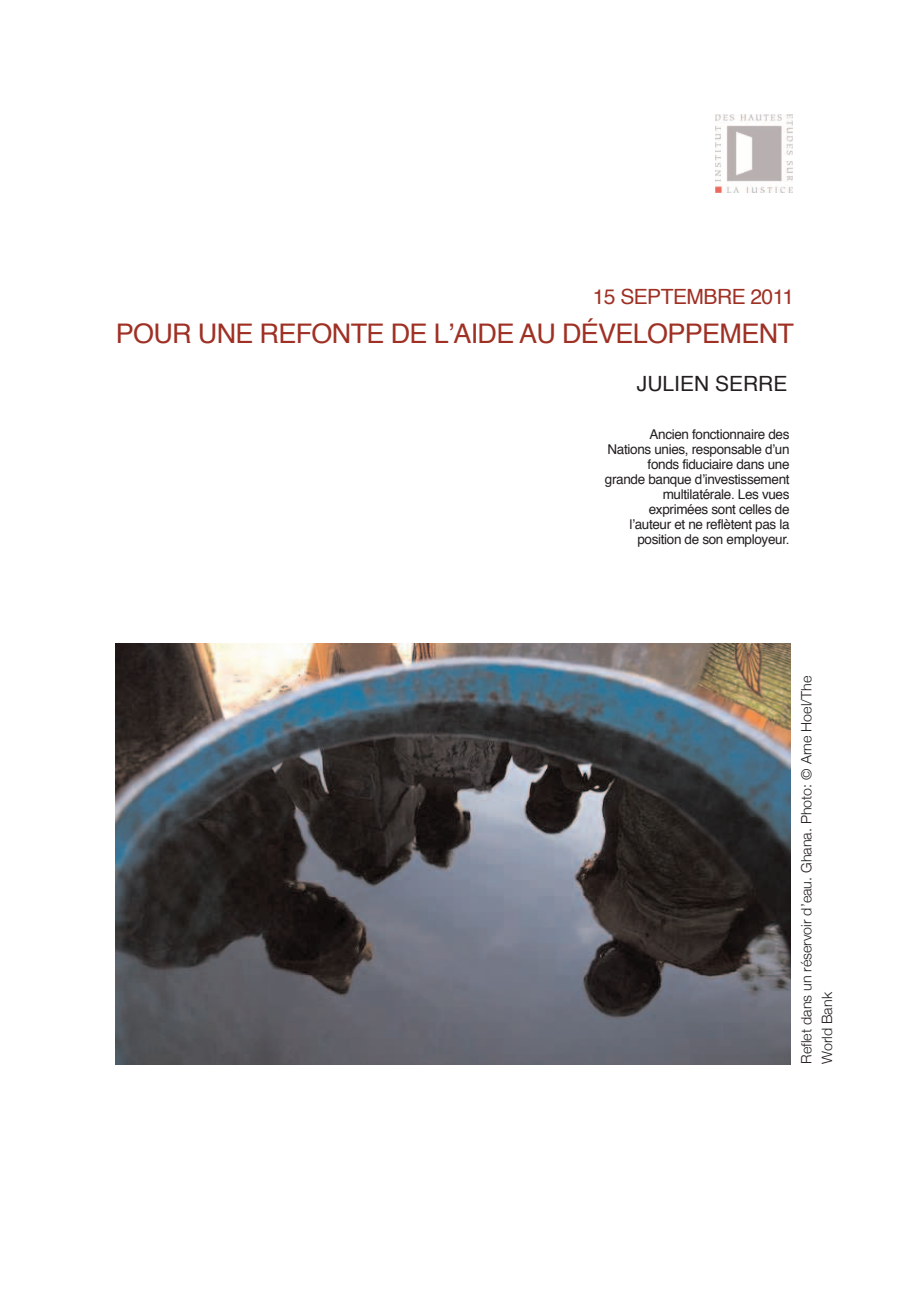
<style>
.page{position:relative;width:920px;height:1290px;background:#fff}
.page>*{position:absolute;margin:0;border:0;box-sizing:border-box;transform-origin:0 0}
.t1{font:27px "Helvetica";letter-spacing:-.025em;color:#9f3024}
.t2{font:21px "Helvetica";letter-spacing:-.025em;color:#9f3024}
.t3{font:21px "Helvetica";color:#231f20}
.t4{font:300 14.25px/20.7px "Helvetica Neue";color:#231f20}
.t5{font:13.5px/15px "Helvetica";letter-spacing:-.025em;color:#231f20;text-align:right}
</style>
<div class="page">
<img style="left:715px;top:115px;width:78px;height:77px">
<img style="left:116px;top:644px;width:674px;height:420px">
<h2 class="t2" style="left:593px;top:288px;width:203px">15 SEPTEMBRE 2011</h2>
<h1 class="t1" style="left:116px;top:322px;width:680px">POUR UNE REFONTE DE LʼAIDE AU DÉVELOPPEMENT</h1>
<h2 class="t3" style="left:637px;top:374px;width:152px">JULIEN SERRE</h2>
<p class="t5" style="left:605px;top:428px;width:186px">Ancien fonctionnaire des<br>Nations unies, responsable dʼun fonds fiduciaire dans une grande banque dʼinvestissement multilatérale. Les vues exprimées sont celles de lʼauteur et ne reflètent pas la position de son employeur.</p>
<p class="t4" style="left:796px;top:1064px;width:389px;rotate:-90deg">Reflet dans un réservoir d’eau. Ghana. Photo: © Arne Hoel/The<br>World Bank</p>
</div>
